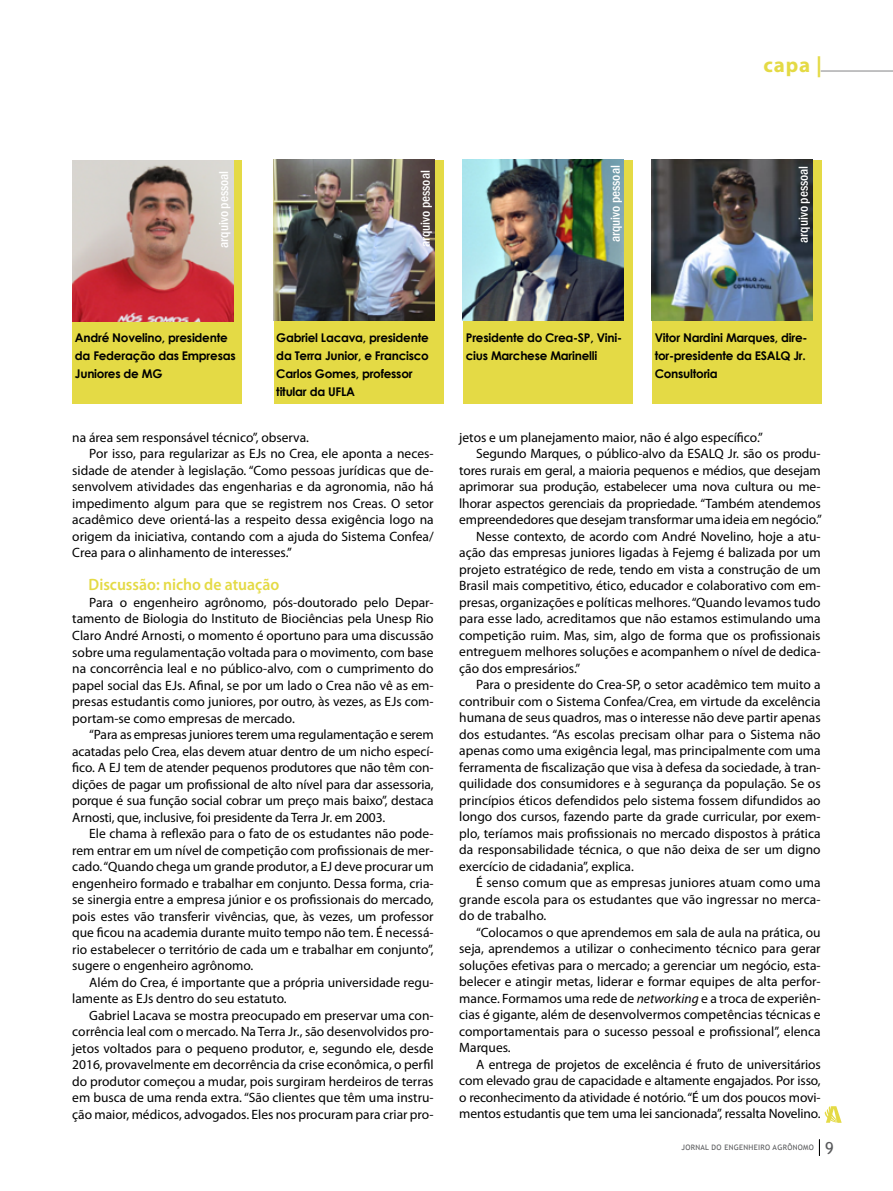
<style>
.page{position:relative;width:893px;height:1191px;background:#fff}
.page>*{position:absolute;margin:0;border:0;box-sizing:border-box;transform-origin:0 0}
.t1{font:700 21px "Myriad Pro";color:#e4da45}
.t2{font:600 16.5px "Myriad Pro";color:#e4da45;scale:.96 1}
.t3{font:13.5px/16.5px "Myriad Pro";color:#000;text-align:justify}
.t4{font:500 condensed 13.35px "Franklin Gothic";color:#fff}
.t5{font:700 12px/18px "Century Gothic";letter-spacing:-.02em;color:#000}
.t6{font:7.5px "Trebuchet MS";letter-spacing:.04em;color:#58595b}
.s1{font-style:italic}
.s2{font-size:16.5px}
</style>
<div class="page">
<hr style="left:821px;top:70px;width:72px;height:2px;background:#58595b">
<svg style="left:824px;top:1106px;width:18px;height:16px"></svg>
<svg style="left:819px;top:1139px;width:1px;height:16px"></svg>
<div style="left:652px;top:160px;width:169px;height:244px;background:#e4da45"></div>
<div style="left:463px;top:160px;width:169px;height:244px;background:#e4da45"></div>
<div style="left:274px;top:160px;width:170px;height:244px;background:#e4da45"></div>
<div style="left:73px;top:160px;width:169px;height:244px;background:#e4da45"></div>
<img style="left:652px;top:160px;width:160px;height:161px">
<img style="left:463px;top:160px;width:161px;height:161px">
<img style="left:274px;top:160px;width:161px;height:161px">
<img style="left:73px;top:160px;width:160px;height:161px">
<h1 class="t1" style="left:763px;top:51px;width:60px">capa |</h1>
<p class="t4" style="left:215px;top:248px;width:79px;rotate:-90deg">arquivo pessoal</p>
<p class="t4" style="left:416px;top:247px;width:79px;rotate:-90deg">arquivo pessoal</p>
<p class="t4" style="left:607px;top:242px;width:79px;rotate:-90deg">arquivo pessoal</p>
<p class="t4" style="left:795px;top:243px;width:79px;rotate:-90deg">arquivo pessoal</p>
<p class="t5" style="left:75px;top:328px;width:162px">André Novelino, presidente da Federação das Empresas<br>Juniores de MG</p>
<p class="t5" style="left:276px;top:328px;width:154px">Gabriel Lacava, presidente da Terra Junior, e Francisco<br>Carlos Gomes, professor titular da UFLA</p>
<p class="t3" style="left:72px;top:429px;width:238px">na área sem responsável técnico”, observa.</p>
<p class="t3" style="left:89px;top:445px;width:346px">Por isso, para regularizar as EJs no Crea, ele aponta a neces-</p>
<p class="t3" style="left:72px;top:462px;width:363px">sidade de atender à legislação. “Como pessoas jurídicas que de-</p>
<p class="t3" style="left:72px;top:478px;width:363px">senvolvem atividades das engenharias e da agronomia, não há</p>
<p class="t3" style="left:72px;top:495px;width:363px">impedimento algum para que se registrem nos Creas. O setor</p>
<p class="t3" style="left:72px;top:511px;width:363px">acadêmico deve orientá-las a respeito dessa exigência logo na</p>
<p class="t3" style="left:72px;top:528px;width:363px">origem da iniciativa, contando com a ajuda do Sistema Confea/</p>
<p class="t3" style="left:72px;top:544px;width:221px">Crea para o alinhamento de interesses.”</p>
<p class="t2" style="left:89px;top:574px;width:200px">Discussão: nicho de atuação</p>
<p class="t3" style="left:72px;top:594px;width:363px;text-indent:17px">Para o engenheiro agrônomo, pós-doutorado pelo Depar&shy;tamento de Biologia do Instituto de Biociências pela Unesp Rio Claro André Arnosti, o momento é oportuno para uma discussão sobre uma regulamentação voltada para o movimento, com base na concorrência leal e no público-alvo, com o cumprimento do papel social das EJs. Afinal, se por um lado o Crea não vê as em&shy;presas estudantis como juniores, por outro, às vezes, as EJs com&shy;portam-se como empresas de mercado.</p>
<p class="t3" style="left:72px;top:726px;width:363px;text-indent:17px">“Para as empresas juniores terem uma regulamentação e serem acatadas pelo Crea, elas devem atuar dentro de um nicho especí&shy;fico. A EJ tem de atender pequenos produtores que não têm con&shy;dições de pagar um profissional de alto nível para dar assessoria, porque é sua função social cobrar um preço mais baixo”, destaca Arnosti, que, inclusive, foi presidente da Terra Jr. em 2003.</p>
<p class="t3" style="left:72px;top:825px;width:363px;text-indent:17px">Ele chama à reflexão para o fato de os estudantes não pode&shy;rem entrar em um nível de competição com profissionais de mer&shy;cado. “Quando chega um grande produtor, a EJ deve procurar um engenheiro formado e trabalhar em conjunto. Dessa forma, cria&shy;se sinergia entre a empresa júnior e os profissionais do mercado, pois estes vão transferir vivências, que, às vezes, um professor que ficou na academia durante muito tempo não tem. É necessá&shy;rio estabelecer o território de cada um e trabalhar em conjunto”, sugere o engenheiro agrônomo.</p>
<p class="t3" style="left:72px;top:973px;width:363px;text-indent:17px">Além do Crea, é importante que a própria universidade regu&shy;lamente as EJs dentro do seu estatuto.</p>
<p class="t3" style="left:72px;top:1006px;width:363px;text-indent:17px">Gabriel Lacava se mostra preocupado em preservar uma con&shy;corrência leal com o mercado. Na Terra Jr., são desenvolvidos pro&shy;jetos voltados para o pequeno produtor, e, segundo ele, desde 2016, provavelmente em decorrência da crise econômica, o perfil do produtor começou a mudar, pois surgiram herdeiros de terras em busca de uma renda extra. “São clientes que têm uma instru&shy;ção maior, médicos, advogados. Eles nos procuram para criar pro-</p>
<p class="t5" style="left:466px;top:328px;width:158px">Presidente do Crea-SP, Vini&shy;cius Marchese Marinelli</p>
<p class="t5" style="left:655px;top:328px;width:154px">Vitor Nardini Marques, dire&shy;tor-presidente da ESALQ Jr.<br>Consultoria</p>
<p class="t3" style="left:459px;top:429px;width:305px">jetos e um planejamento maior, não é algo específico.”</p>
<p class="t3" style="left:476px;top:445px;width:346px">Segundo Marques, o público-alvo da ESALQ Jr. são os produ-</p>
<p class="t3" style="left:459px;top:462px;width:363px">tores rurais em geral, a maioria pequenos e médios, que desejam</p>
<p class="t3" style="left:459px;top:478px;width:363px">aprimorar sua produção, estabelecer uma nova cultura ou me-</p>
<p class="t3" style="left:459px;top:495px;width:363px">lhorar aspectos gerenciais da propriedade. “Também atendemos</p>
<p class="t3" style="left:459px;top:511px;width:364px">empreendedores que desejam transformar uma ideia em negócio.”</p>
<p class="t3" style="left:476px;top:528px;width:346px">Nesse contexto, de acordo com André Novelino, hoje a atu-</p>
<p class="t3" style="left:459px;top:544px;width:363px">ação das empresas juniores ligadas à Fejemg é balizada por um</p>
<p class="t3" style="left:459px;top:561px;width:363px">projeto estratégico de rede, tendo em vista a construção de um</p>
<p class="t3" style="left:459px;top:577px;width:363px">Brasil mais competitivo, ético, educador e colaborativo com em-</p>
<p class="t3" style="left:459px;top:594px;width:363px">presas, organizações e políticas melhores. “Quando levamos tudo</p>
<p class="t3" style="left:459px;top:610px;width:363px">para esse lado, acreditamos que não estamos estimulando uma</p>
<p class="t3" style="left:459px;top:627px;width:363px">competição ruim. Mas, sim, algo de forma que os profissionais</p>
<p class="t3" style="left:459px;top:643px;width:363px">entreguem melhores soluções e acompanhem o nível de dedica-</p>
<p class="t3" style="left:459px;top:660px;width:122px">ção dos empresários.”</p>
<p class="t3" style="left:476px;top:676px;width:346px">Para o presidente do Crea-SP, o setor acadêmico tem muito a</p>
<p class="t3" style="left:459px;top:693px;width:363px">contribuir com o Sistema Confea/Crea, em virtude da excelência</p>
<p class="t3" style="left:459px;top:709px;width:363px">humana de seus quadros, mas o interesse não deve partir apenas</p>
<p class="t3" style="left:459px;top:726px;width:363px">dos estudantes. “As escolas precisam olhar para o Sistema não</p>
<p class="t3" style="left:459px;top:742px;width:363px">apenas como uma exigência legal, mas principalmente com uma</p>
<p class="t3" style="left:459px;top:759px;width:363px">ferramenta de fiscalização que visa à defesa da sociedade, à tran-</p>
<p class="t3" style="left:459px;top:775px;width:363px">quilidade dos consumidores e à segurança da população. Se os</p>
<p class="t3" style="left:459px;top:792px;width:363px">princípios éticos defendidos pelo sistema fossem difundidos ao</p>
<p class="t3" style="left:459px;top:808px;width:363px">longo dos cursos, fazendo parte da grade curricular, por exem-</p>
<p class="t3" style="left:459px;top:825px;width:363px">plo, teríamos mais profissionais no mercado dispostos à prática</p>
<p class="t3" style="left:459px;top:841px;width:363px">da responsabilidade técnica, o que não deixa de ser um digno</p>
<p class="t3" style="left:459px;top:858px;width:176px">exercício de cidadania”, explica.</p>
<p class="t3" style="left:476px;top:874px;width:346px">É senso comum que as empresas juniores atuam como uma</p>
<p class="t3" style="left:459px;top:891px;width:363px">grande escola para os estudantes que vão ingressar no merca-</p>
<p class="t3" style="left:459px;top:907px;width:89px">do de trabalho.</p>
<p class="t3" style="left:476px;top:924px;width:346px">“Colocamos o que aprendemos em sala de aula na prática, ou</p>
<p class="t3" style="left:459px;top:940px;width:363px">seja, aprendemos a utilizar o conhecimento técnico para gerar</p>
<p class="t3" style="left:459px;top:957px;width:363px">soluções efetivas para o mercado; a gerenciar um negócio, esta-</p>
<p class="t3" style="left:459px;top:973px;width:363px">belecer e atingir metas, liderar e formar equipes de alta perfor-</p>
<p class="t3" style="left:459px;top:990px;width:363px">mance. Formamos uma rede de <span class="s1">networking</span> e a troca de experiên-</p>
<p class="t3" style="left:459px;top:1006px;width:363px">cias é gigante, além de desenvolvermos competências técnicas e</p>
<p class="t3" style="left:459px;top:1023px;width:363px">comportamentais para o sucesso pessoal e profissional”, elenca</p>
<p class="t3" style="left:459px;top:1039px;width:53px">Marques.</p>
<p class="t3" style="left:476px;top:1056px;width:346px">A entrega de projetos de excelência é fruto de universitários</p>
<p class="t3" style="left:459px;top:1072px;width:363px">com elevado grau de capacidade e altamente engajados. Por isso,</p>
<p class="t3" style="left:459px;top:1089px;width:363px">o reconhecimento da atividade é notório. “É um dos poucos movi-</p>
<p class="t3" style="left:459px;top:1105px;width:363px">mentos estudantis que tem uma lei sancionada”, ressalta Novelino.</p>
<p class="t6" style="left:681px;top:1143px;width:154px">JORNAL DO ENGENHEIRO AGRÔNOMO <span class="s2">9</span></p>
</div>
